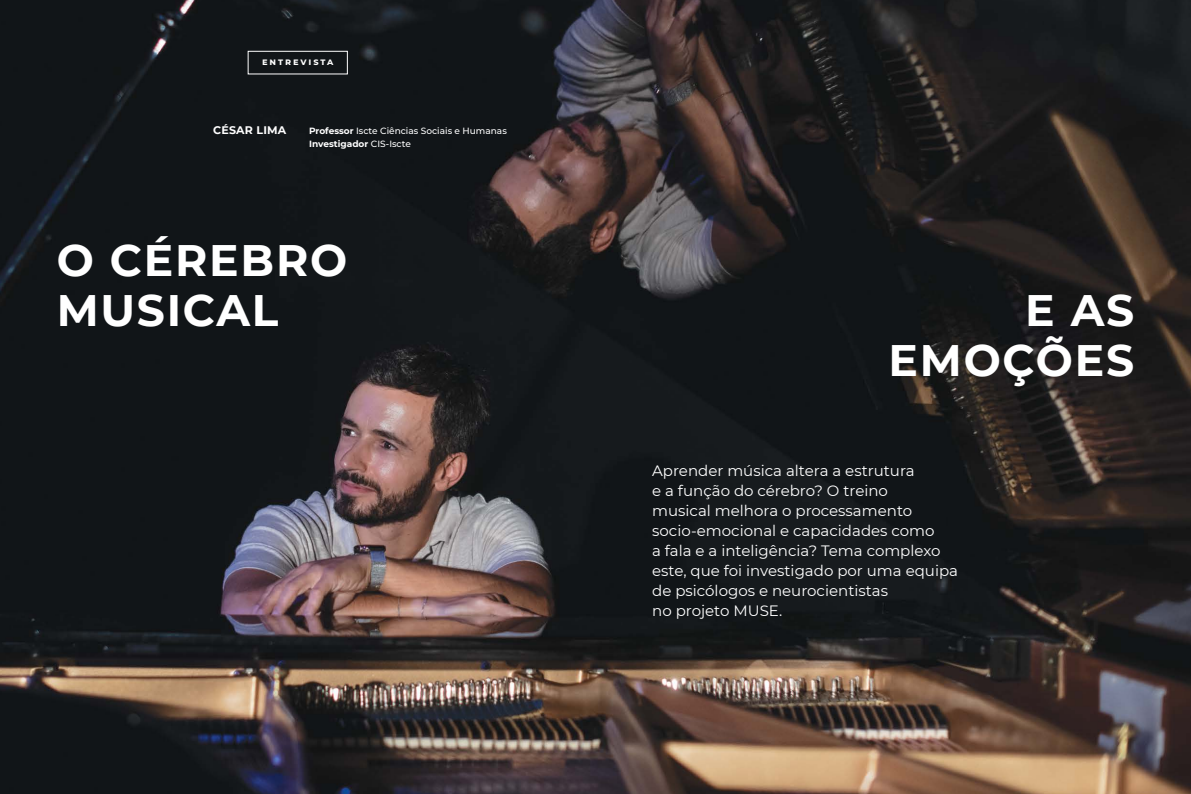
<style>
.page{position:relative;width:1191px;height:794px;background:#fff}
.page>*{position:absolute;margin:0;border:0;box-sizing:border-box;transform-origin:0 0}
.t1{font:700 44px/50px "Montserrat";letter-spacing:.04em;color:#fff;text-align:right}
.t2{font:15px/20px "Montserrat";color:#fff}
.t3{font:700 11px "Montserrat";letter-spacing:.02em;color:#fff}
.t4{font:700 9.5px "Montserrat";letter-spacing:.255em;color:#fff}
.t5{font:500 9px/13.2px "Montserrat";color:#fff}
.s1{font-weight:700}
</style>
<div class="page">
<img style="left:0;top:0;width:1191px;height:794px">
<div style="left:248px;top:51px;width:99px;height:23px;border:1px solid #fff"></div>
<p class="t4" style="left:262px;top:55px;width:72px">entrevista</p>
<p class="t3" style="left:213px;top:122px;width:75px">CÉSAR LIMA</p>
<p class="t5" style="left:309px;top:124px;width:199px"><span class="s1">Professor</span> Iscte Ciências Sociais e Humanas<br><span class="s1">Investigador</span> CI S-‑I scte</p>
<h1 class="t1" style="left:57px;top:233px;width:292px;text-align:left">O CÉREBRO<br>MUSICAL</h1>
<h1 class="t1" style="left:888px;top:283px;width:247px">E AS<br>EMOÇÕES</h1>
<p class="t2" style="left:652px;top:460px;width:307px">Aprender música altera a estrutura<br>e a função do cérebro? O treino<br>musical melhora o processamento socio‑emocional e capacidades como<br>a fala e a inteligência? Tema complexo este, que foi investigado por uma equipa de psicólogos e neurocientistas<br>no projeto MUSE.</p>
</div>
